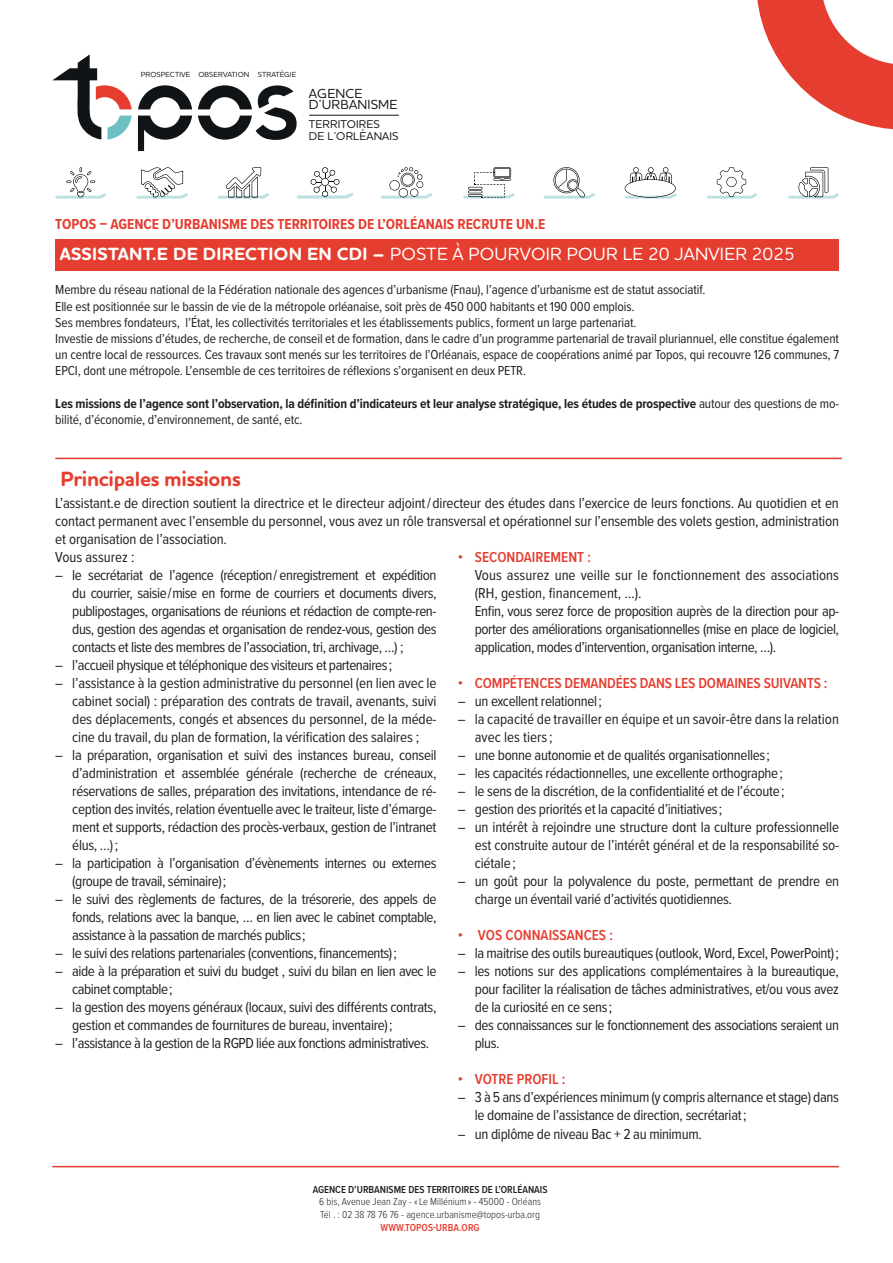
<style>
.page{position:relative;width:893px;height:1263px;background:#fff}
.page>*{position:absolute;margin:0;border:0;box-sizing:border-box;transform-origin:0 0}
.t1{font:700 21px "Houschka Rounded";letter-spacing:-.015em;color:#e53e30}
.t2{font:500 18px "Houschka Rounded";letter-spacing:.015em;color:#fff}
.t3{font:15px/18px "Proxima Nova Cond";letter-spacing:-.02em;color:#231f20}
.t4{font:600 15px "Proxima Nova Cond";letter-spacing:-.01em;color:#e53e30}
.t5{font:15px/18px "Proxima Nova Cond";color:#231f20}
.t6{font:700 15px "Proxima Nova Cond";color:#e53e30}
.t7{font:13.5px/16.2px "Proxima Nova Cond";letter-spacing:-.01em;color:#231f20}
.t8{font:700 13.5px/16.2px "Proxima Nova Cond";letter-spacing:-.01em;color:#231f20}
.t9{font:500 13.35px/11.9px "Houschka Rounded";letter-spacing:.01em;color:#111416}
.t10{font:500 11.55px/12.3px "Houschka Rounded";letter-spacing:.01em;color:#111416}
.t11{font:300 10.5px/12.6px "Proxima Nova Cond";color:#231f20}
.t12{font:600 10.5px "Proxima Nova Cond";color:#231f20}
.t13{font:600 10.5px "Proxima Nova Cond";color:#e53e30}
.t14{font:500 7.5px "Houschka Rounded";letter-spacing:.01em;color:#111416}
.s1{font-weight:700}
.s2{font-weight:400}
</style>
<div class="page">
<div style="left:55px;top:239px;width:784px;height:32px;background:#e53e30"></div>
<hr style="left:309px;top:115px;width:90px;height:1px;background:#111516">
<svg style="left:198px;top:85px;width:99px;height:55px"></svg>
<svg style="left:138px;top:85px;width:54px;height:24px"></svg>
<svg style="left:138px;top:116px;width:54px;height:35px"></svg>
<svg style="left:52px;top:54px;width:80px;height:85px"></svg>
<svg style="left:757px;top:0;width:136px;height:130px"></svg>
<svg style="left:543px;top:167px;width:52px;height:32px"></svg>
<svg style="left:218px;top:167px;width:52px;height:32px"></svg>
<svg style="left:55px;top:167px;width:51px;height:32px"></svg>
<svg style="left:380px;top:167px;width:52px;height:32px"></svg>
<svg style="left:707px;top:167px;width:50px;height:32px"></svg>
<svg style="left:463px;top:167px;width:52px;height:32px"></svg>
<svg style="left:625px;top:167px;width:52px;height:32px"></svg>
<svg style="left:136px;top:167px;width:52px;height:32px"></svg>
<svg style="left:297px;top:167px;width:56px;height:32px"></svg>
<svg style="left:788px;top:167px;width:51px;height:32px"></svg>
<hr style="left:55px;top:458px;width:787px;height:1px;background:#e53e30">
<hr style="left:52px;top:1166px;width:787px;height:1px;background:#e53e30">
<p class="t14" style="left:141px;top:69px;width:157px">PROSPECTIVE OBSERVATION STRATÉGIE</p>
<p class="t9" style="left:309px;top:87px;width:90px">AGENCE<br>D’URBANISME</p>
<p class="t10" style="left:309px;top:117px;width:91px">TERRITOIRES<br>DE L’ORLÉANAIS</p>
<p class="t6" style="left:55px;top:213px;width:492px">TOPOS – AGENCE D’URBANISME DES TERRITOIRES DE L’ORLÉANAIS RECRUTE UN.E</p>
<p class="t2" style="left:60px;top:242px;width:737px"><span class="s1">ASSISTANT.E DE DIRECTION EN CDI –</span> POSTE À POURVOIR POUR LE 20 JANVIER 2025</p>
<p class="t7" style="left:55px;top:281px;width:785px">Membre du réseau national de la Fédération nationale des agences d’urbanisme (Fnau), l’agence d’urbanisme est de statut associatif.<br>Elle est positionnée sur le bassin de vie de la métropole orléanaise, soit près de 450 000 habitants et 190 000 emplois.<br>Ses membres fondateurs, l’État, les collectivités territoriales et les établissements publics, forment un large partenariat.<br>Investie de missions d’études, de recherche, de conseil et de formation, dans le cadre d’un programme partenarial de travail pluriannuel, elle constitue également un centre local de ressources. Ces travaux sont menés sur les territoires de l’Orléanais, espace de coopérations animé par Topos, qui recouvre 126 communes, 7<br>EPCI, dont une métropole. L’ensemble de ces territoires de réflexions s’organisent en deux PETR.</p>
<p class="t8" style="left:55px;top:395px;width:785px">Les missions de l’agence sont l’observation, la définition d’indicateurs et leur analyse stratégique, les études de prospective <span class="s2">autour des questions de mo&shy;bilité, d’économie, d’environnement, de santé, etc.</span></p>
<h1 class="t1" style="left:60px;top:465px;width:182px">Principales missions</h1>
<p class="t3" style="left:55px;top:494px;width:785px">L’assistant.e de direction soutient la directrice et le directeur adjoint / directeur des études dans l’exercice de leurs fonctions. Au quotidien et en contact permanent avec l’ensemble du personnel, vous avez un rôle transversal et opérationnel sur l’ensemble des volets gestion, administration et organisation de l’association.<br>Vous assurez :</p>
<p class="t3" style="left:72px;top:566px;width:366px;text-align:justify;text-indent:-17px">– le secrétariat de l’agence (réception / enregistrement et expédition du courrier, saisie / mise en forme de courriers et documents divers, publipostages, organisations de réunions et rédaction de compte-ren&shy;dus, gestion des agendas et organisation de rendez-vous, gestion des contacts et liste des membres de l’association, tri, archivage, …) ;</p>
<p class="t3" style="left:55px;top:656px;width:338px">– l’accueil physique et téléphonique des visiteurs et partenaires ;</p>
<p class="t3" style="left:72px;top:674px;width:366px;text-align:justify;text-indent:-17px">– l’assistance à la gestion administrative du personnel (en lien avec le cabinet social) : préparation des contrats de travail, avenants, suivi des déplacements, congés et absences du personnel, de la méde&shy;cine du travail, du plan de formation, la vérification des salaires ;</p>
<p class="t3" style="left:72px;top:746px;width:366px;text-align:justify;text-indent:-17px">– la préparation, organisation et suivi des instances bureau, conseil d’administration et assemblée générale (recherche de créneaux, réservations de salles, préparation des invitations, intendance de ré&shy;ception des invités, relation éventuelle avec le traiteur, liste d’émarge&shy;ment et supports, rédaction des procès-verbaux, gestion de l’intranet élus, …) ;</p>
<p class="t3" style="left:72px;top:854px;width:366px;text-indent:-17px">– la participation à l’organisation d’évènements internes ou externes (groupe de travail, séminaire) ;</p>
<p class="t3" style="left:72px;top:890px;width:366px;text-align:justify;text-indent:-17px">– le suivi des règlements de factures, de la trésorerie, des appels de fonds, relations avec la banque, … en lien avec le cabinet comptable, assistance à la passation de marchés publics ;</p>
<p class="t3" style="left:55px;top:944px;width:343px">– le suivi des relations partenariales (conventions, financements) ;</p>
<p class="t3" style="left:72px;top:962px;width:366px;text-indent:-17px">– aide à la préparation et suivi du budget , suivi du bilan en lien avec le cabinet comptable ;</p>
<p class="t3" style="left:72px;top:998px;width:366px;text-indent:-17px">– la gestion des moyens généraux (locaux, suivi des différents contrats, gestion et commandes de fournitures de bureau, inventaire) ;</p>
<p class="t3" style="left:55px;top:1034px;width:375px">– l’assistance à la gestion de la RGPD liée aux fonctions administratives.</p>
<p class="t4" style="left:458px;top:546px;width:135px">• SECONDAIREMENT :</p>
<p class="t3" style="left:475px;top:566px;width:366px">Vous assurez une veille sur le fonctionnement des associations (RH, gestion, financement, …).<br>Enfin, vous serez force de proposition auprès de la direction pour ap&shy;porter des améliorations organisationnelles (mise en place de logiciel, application, modes d’intervention, organisation interne, …).</p>
<p class="t4" style="left:458px;top:672px;width:371px">• COMPÉTENCES DEMANDÉES DANS LES DOMAINES SUIVANTS :</p>
<p class="t3" style="left:458px;top:692px;width:146px">– un excellent relationnel ;</p>
<p class="t5" style="left:475px;top:710px;width:366px;text-indent:-17px">– la capacité de travailler en équipe et un savoir-être dans la relation avec les tiers ;</p>
<p class="t3" style="left:458px;top:746px;width:314px">– une bonne autonomie et de qualités organisationnelles ;</p>
<p class="t3" style="left:458px;top:764px;width:327px">– les capacités rédactionnelles, une excellente orthographe ;</p>
<p class="t3" style="left:458px;top:782px;width:328px">– le sens de la discrétion, de la confidentialité et de l’écoute ;</p>
<p class="t3" style="left:458px;top:800px;width:266px">– gestion des priorités et la capacité d’initiatives ;</p>
<p class="t3" style="left:475px;top:818px;width:366px;text-align:justify;text-indent:-17px">– un intérêt à rejoindre une structure dont la culture professionnelle est construite autour de l’intérêt général et de la responsabilité so&shy;ciétale ;</p>
<p class="t3" style="left:475px;top:872px;width:366px;text-indent:-17px">– un goût pour la polyvalence du poste, permettant de prendre en charge un éventail varié d’activités quotidiennes.</p>
<p class="t4" style="left:458px;top:924px;width:157px">• VOS CONNAISSANCES :</p>
<p class="t3" style="left:458px;top:944px;width:383px">– la maitrise des outils bureautiques (outlook, Word, Excel, PowerPoint) ;</p>
<p class="t3" style="left:475px;top:962px;width:366px;text-align:justify;text-indent:-17px">– les notions sur des applications complémentaires à la bureautique, pour faciliter la réalisation de tâches administratives, et/ou vous avez de la curiosité en ce sens ;</p>
<p class="t3" style="left:475px;top:1016px;width:366px;text-indent:-17px">– des connaissances sur le fonctionnement des associations seraient un plus.</p>
<p class="t4" style="left:458px;top:1068px;width:109px">• VOTRE PROFIL :</p>
<p class="t3" style="left:475px;top:1088px;width:366px;text-indent:-17px">– 3 à 5 ans d’expériences minimum (y compris alternance et stage) dans le domaine de l’assistance de direction, secrétariat ;</p>
<p class="t3" style="left:458px;top:1124px;width:246px">– un diplôme de niveau Bac + 2 au minimum.</p>
<p class="t12" style="left:313px;top:1182px;width:236px">AGENCE D’URBANISME DES TERRITOIRES DE L’ORLÉANAIS</p>
<p class="t11" style="left:319px;top:1195px;width:223px">6 bis, Avenue Jean Zay - « Le Millénium » - 45000 - Orléans<br>Tél . : 02 38 78 76 76 - agence.urbanisme@topos-urba.org</p>
<p class="t13" style="left:380px;top:1219px;width:101px">WWW.TOPOS-URBA.ORG</p>
</div>
